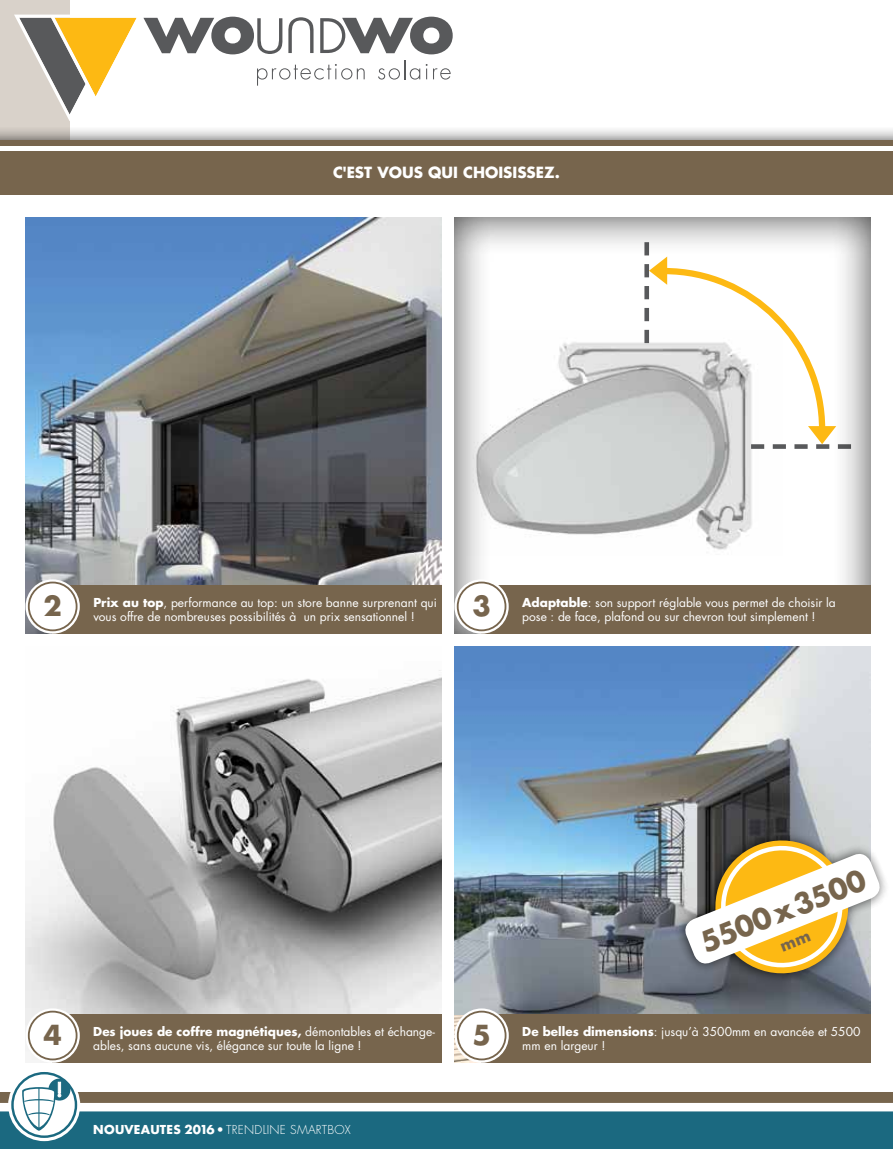
<style>
.page{position:relative;width:893px;height:1149px;background:#fff}
.page>*{position:absolute;margin:0;border:0;box-sizing:border-box;transform-origin:0 0}
.t1{font:700 27.9px "Futura";color:#77654d}
.t2{font:700 26.85px "Futura";color:#77654d}
.t3{font:700 15px "Futura";color:#fff}
.t4{font:12px/14.4px "Futura";color:#fff}
.t5{font:300 12px "Futura";letter-spacing:.02em;color:#fff}
.s1{font-weight:700}
</style>
<div class="page">
<div style="left:0;top:0;width:69px;height:183px;background:#d9d2ca"></div>
<div style="left:0;top:1092px;width:893px;height:56px;background:#1b6980"></div>
<div style="left:0;top:125px;width:893px;height:62px;background:#000;opacity:.75"></div>
<div style="left:0;top:140px;width:893px;height:54px;background:#77654d"></div>
<hr style="left:0;top:146px;width:893px;height:4px;background:#fff">
<div style="left:452px;top:215px;width:418px;height:418px;background:#000;opacity:.75"></div>
<img style="left:26px;top:217px;width:416px;height:416px">
<div style="left:52px;top:585px;width:390px;height:48px;background:#77654d"></div>
<svg style="left:26px;top:579px;width:54px;height:54px"></svg>
<div style="left:29px;top:582px;width:48px;height:48px;background:#fff;border-radius:50%"></div>
<div style="left:28px;top:581px;width:50px;height:50px;border:2px solid #77654d;border-radius:50%"></div>
<div style="left:481px;top:585px;width:389px;height:48px;background:#77654d"></div>
<svg style="left:454px;top:579px;width:55px;height:54px"></svg>
<div style="left:458px;top:582px;width:47px;height:48px;background:#fff;border-radius:50%"></div>
<div style="left:457px;top:581px;width:49px;height:50px;border:2px solid #77654d;border-radius:50%"></div>
<img style="left:454px;top:646px;width:416px;height:367px">
<div style="left:481px;top:1013px;width:389px;height:49px;background:#77654d"></div>
<svg style="left:454px;top:1008px;width:55px;height:54px"></svg>
<div style="left:458px;top:1011px;width:48px;height:48px;background:#fff;border-radius:50%"></div>
<div style="left:457px;top:1010px;width:49px;height:50px;border:2px solid #77654d;border-radius:50%"></div>
<img style="left:26px;top:670px;width:415px;height:392px">
<div style="left:52px;top:1013px;width:389px;height:49px;background:#77654d"></div>
<svg style="left:26px;top:1008px;width:54px;height:54px"></svg>
<div style="left:29px;top:1011px;width:48px;height:48px;background:#fff;border-radius:50%"></div>
<div style="left:28px;top:1010px;width:50px;height:50px;border:2px solid #77654d;border-radius:50%"></div>
<svg style="left:650px;top:793px;width:236px;height:227px;background:#81858a"></svg>
<svg style="left:8px;top:1068px;width:72px;height:72px"></svg>
<div style="left:11px;top:1071px;width:66px;height:66px;border:2px solid #1b6980;border-radius:50%"></div>
<svg style="left:48px;top:1078px;width:22px;height:22px"></svg>
<svg style="left:0;top:1081px;width:893px;height:49px"></svg>
<svg style="left:27px;top:1111px;width:24px;height:8px"></svg>
<svg style="left:26px;top:1113px;width:26px;height:7px"></svg>
<hr style="left:38px;top:1087px;width:1px;height:41px;background:#1b6980">
<svg style="left:14px;top:15px;width:439px;height:106px"></svg>
<svg style="left:682px;top:831px;width:201px;height:150px"></svg>
<p class="t3" style="left:333px;top:162px;width:228px">C'EST VOUS QUI CHOISISSEZ.</p>
<h2 class="t2" style="left:43px;top:587px;width:20px">2</h2>
<h2 class="t2" style="left:472px;top:587px;width:20px">3</h2>
<p class="t4" style="left:93px;top:595px;width:345px"><span class="s1">Prix au top</span>, performance au top: un store banne surprenant qui vous offre de nombreuses possibilités à un prix sensationnel !</p>
<p class="t4" style="left:522px;top:595px;width:315px"><span class="s1">Adaptable</span>: son support réglable vous permet de choisir la pose : de face, plafond ou sur chevron tout simplement !</p>
<h2 class="t2" style="left:43px;top:1016px;width:20px">4</h2>
<h2 class="t2" style="left:472px;top:1016px;width:20px">5</h2>
<p class="t4" style="left:93px;top:1023px;width:343px"><span class="s1">Des joues de coffre magnétiques,</span> démontables et échange&shy;ables, sans aucune vis, élégance sur toute la ligne !</p>
<p class="t5" style="left:93px;top:1121px;width:259px"><span class="s1">NOUVEAUTES 2016 •</span> TREN DLINE SMARTBOX</p>
<h1 class="t1" style="left:695px;top:925px;width:177px;rotate:-22deg">5500x3500</h1>
<p class="t4" style="left:522px;top:1023px;width:340px"><span class="s1">De belles dimensions</span>: jusqu’à 3500mm en avancée et 5500 mm en largeur !</p>
</div>
